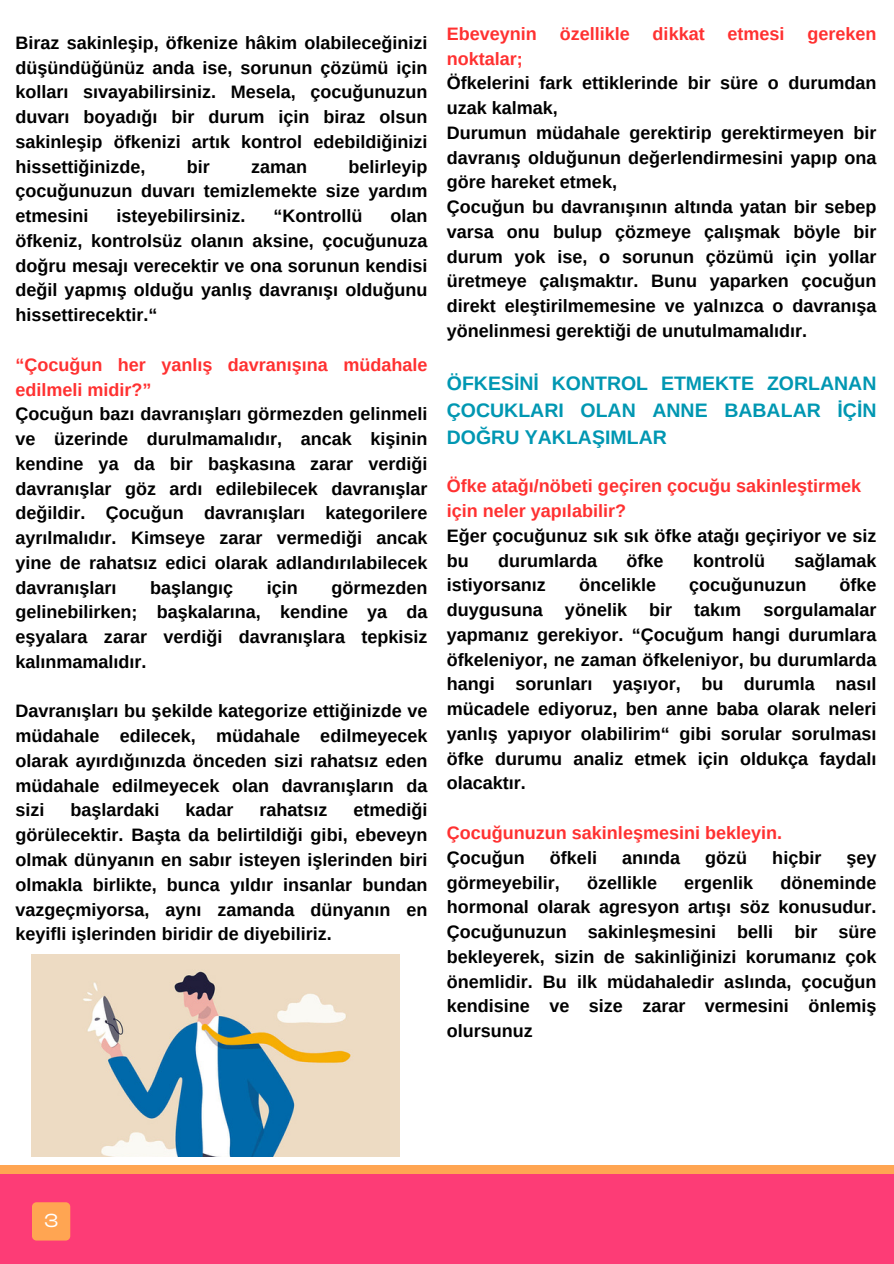
<style>
.page{position:relative;width:894px;height:1264px;background:#fff}
.page>*{position:absolute;margin:0;border:0;box-sizing:border-box;transform-origin:0 0}
.t1{font:700 19.5px/27px "Arimo";color:#0097b2;text-align:justify}
.t2{font:700 18px/24.8px "Arimo";color:#000;text-align:justify}
.t3{font:700 18px/24.8px "Arimo";color:#ff3131}
.t4{font:expanded 18px "Cy Grotesk";color:#fff}
</style>
<div class="page">
<div style="left:0;top:1165px;width:893px;height:98px;background:#ffa552"></div>
<div style="left:0;top:1174px;width:893px;height:89px;background:#fd3c76"></div>
<div style="left:32px;top:1202px;width:38px;height:38px;background:#ffa552;border-radius:4px"></div>
<img style="left:32px;top:954px;width:367px;height:202px">
<p class="t2" style="left:15px;top:31px;width:413px">Biraz sakinleşip, öfkenize hâkim olabileceğinizi düşündüğünüz anda ise, sorunun çözümü için kolları sıvayabilirsiniz. Mesela, çocuğunuzun duvarı boyadığı bir durum için biraz olsun sakinleşip öfkenizi artık kontrol edebildiğinizi hissettiğinizde,</p>
<p class="t2" style="left:15px;top:154px;width:413px;text-indent:333px">belirleyip çocuğunuzun duvarı temizlemekte size yardım etmesini</p>
<p class="t2" style="left:187px;top:154px;width:25px">bir</p>
<p class="t2" style="left:251px;top:154px;width:58px">zaman</p>
<p class="t2" style="left:15px;top:204px;width:413px;text-indent:375px">olan öfkeniz, kontrolsüz olanın aksine, çocuğunuza doğru mesajı verecektir ve ona sorunun kendisi değil yapmış olduğu yanlış davranışı olduğunu hissettirecektir.“</p>
<p class="t3" style="left:15px;top:352px;width:413px">“Çocuğun her yanlış davranışına müdahale edilmeli midir?”</p>
<p class="t2" style="left:15px;top:402px;width:413px">Çocuğun bazı davranışları görmezden gelinmeli ve üzerinde durulmamalıdır, ancak kişinin kendine ya da bir başkasına zarar verdiği davranışlar göz ardı edilebilecek davranışlar değildir. Çocuğun davranışları kategorilere ayrılmalıdır. Kimseye zarar vermediği ancak yine de rahatsız edici olarak adlandırılabilecek davranışları</p>
<p class="t2" style="left:116px;top:204px;width:131px">isteyebilirsiniz.</p>
<p class="t2" style="left:273px;top:204px;width:90px">“Kontrollü</p>
<p class="t2" style="left:15px;top:575px;width:413px;text-indent:316px">görmezden gelinebilirken; başkalarına, kendine ya da eşyalara zarar verdiği davranışlara tepkisiz kalınmamalıdır.</p>
<p class="t2" style="left:15px;top:699px;width:413px">Davranışları bu şekilde kategorize ettiğinizde ve müdahale edilecek, müdahale edilmeyecek olarak ayırdığınızda önceden sizi rahatsız eden müdahale edilmeyecek olan davranışların da sizi</p>
<p class="t2" style="left:150px;top:575px;width:85px">başlangıç</p>
<p class="t2" style="left:267px;top:575px;width:33px">için</p>
<p class="t2" style="left:15px;top:798px;width:413px;text-indent:338px">etmediği görülecektir. Başta da belirtildiği gibi, ebeveyn olmak dünyanın en sabır isteyen işlerinden biri olmakla birlikte, bunca yıldır insanlar bundan vazgeçmiyorsa, aynı zamanda dünyanın en keyifli işlerinden biridir de diyebiliriz.</p>
<p class="t2" style="left:70px;top:798px;width:91px">başlardaki</p>
<p class="t2" style="left:185px;top:798px;width:50px">kadar</p>
<p class="t2" style="left:259px;top:798px;width:70px">rahatsız</p>
<p class="t3" style="left:446px;top:22px;width:92px">Ebeveynin</p>
<p class="t3" style="left:559px;top:22px;width:72px">özellikle</p>
<p class="t3" style="left:652px;top:22px;width:54px">dikkat</p>
<p class="t3" style="left:727px;top:22px;width:59px">etmesi</p>
<p class="t3" style="left:807px;top:22px;width:71px">gereken</p>
<p class="t3" style="left:446px;top:46px;width:78px">noktalar;</p>
<p class="t2" style="left:446px;top:71px;width:431px;text-align:left">Öfkelerini fark ettiklerinde bir süre o durumdan uzak kalmak,<br>Durumun müdahale gerektirip gerektirmeyen bir davranış olduğunun değerlendirmesini yapıp ona göre hareket etmek,<br>Çocuğun bu davranışının altında yatan bir sebep varsa onu bulup çözmeye çalışmak böyle bir durum yok ise, o sorunun çözümü için yollar üretmeye çalışmaktır. Bunu yaparken çocuğun direkt eleştirilmemesine ve yalnızca o davranışa yönelinmesi gerektiği de unutulmamalıdır.</p>
<p class="t1" style="left:446px;top:370px;width:431px">ÖFKESİNİ KONTROL ETMEKTE ZORLANAN ÇOCUKLARI OLAN ANNE BABALAR İÇİN DOĞRU YAKLAŞIMLAR</p>
<p class="t3" style="left:446px;top:474px;width:416px">Öfke atağı/nöbeti geçiren çocuğu sakinleştirmek için neler yapılabilir?</p>
<p class="t2" style="left:446px;top:523px;width:431px">Eğer çocuğunuz sık sık öfke atağı geçiriyor ve siz bu</p>
<p class="t2" style="left:498px;top:548px;width:101px">durumlarda</p>
<p class="t2" style="left:626px;top:548px;width:39px">öfke</p>
<p class="t2" style="left:692px;top:548px;width:73px">kontrolü</p>
<p class="t2" style="left:794px;top:548px;width:84px">sağlamak</p>
<p class="t2" style="left:446px;top:573px;width:101px">istiyorsanız</p>
<p class="t2" style="left:579px;top:573px;width:79px">öncelikle</p>
<p class="t2" style="left:689px;top:573px;width:118px">çocuğunuzun</p>
<p class="t2" style="left:446px;top:573px;width:431px;text-indent:392px">öfke duygusuna yönelik bir takım sorgulamalar yapmanız gerekiyor. “Çocuğum hangi durumlara öfkeleniyor, ne zaman öfkeleniyor, bu durumlarda hangi sorunları yaşıyor, bu durumla nasıl mücadele ediyoruz, ben anne baba olarak neleri yanlış yapıyor olabilirim“ gibi sorular sorulması öfke durumu analiz etmek için oldukça faydalı olacaktır.</p>
<p class="t3" style="left:446px;top:820px;width:337px">Çocuğunuzun sakinleşmesini bekleyin.</p>
<p class="t2" style="left:446px;top:845px;width:79px">Çocuğun</p>
<p class="t2" style="left:549px;top:845px;width:49px">öfkeli</p>
<p class="t2" style="left:622px;top:845px;width:60px">anında</p>
<p class="t2" style="left:705px;top:845px;width:43px">gözü</p>
<p class="t2" style="left:772px;top:845px;width:51px">hiçbir</p>
<p class="t2" style="left:846px;top:845px;width:32px">şey</p>
<p class="t2" style="left:446px;top:870px;width:115px">görmeyebilir,</p>
<p class="t2" style="left:587px;top:870px;width:72px">özellikle</p>
<p class="t2" style="left:684px;top:870px;width:71px">ergenlik</p>
<p class="t2" style="left:446px;top:870px;width:431px;text-indent:333px">döneminde hormonal olarak agresyon artışı söz konusudur.<br>Çocuğunuzun sakinleşmesini belli bir süre bekleyerek, sizin de sakinliğinizi korumanız çok önemlidir. Bu ilk müdahaledir aslında, çocuğun kendisine ve size zarar vermesini önlemiş olursunuz</p>
<p class="t4" style="left:44px;top:1207px;width:16px">3</p>
</div>
